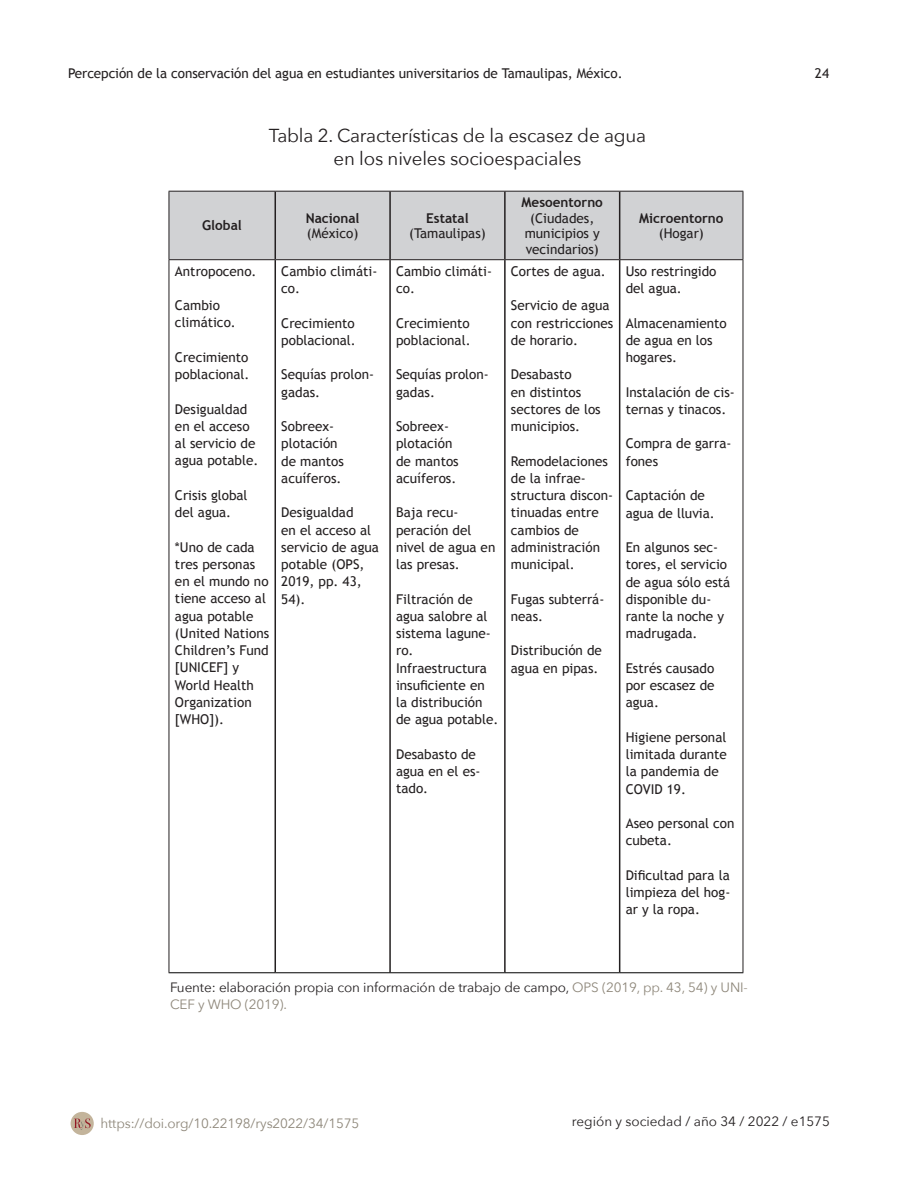
<style>
.page{position:relative;width:918px;height:1188px;background:#fff}
.page>*{position:absolute;margin:0;border:0;box-sizing:border-box;transform-origin:0 0}
.t1{font:18.75px/22.5px "Avenir Next";letter-spacing:-.01em;color:#231f20;text-align:center}
.t2{font:13.5px/17.2px "Trebuchet MS";color:#231f20}
.t3{font:13.5px/16.2px "Avenir Next";letter-spacing:-.01em;color:#231f20}
.t4{font:700 13.5px "Trebuchet MS";color:#231f20}
.t5{font:13.5px "Avenir Next";letter-spacing:-.01em;color:#8e877a}
.s1{color:#8e877a}
</style>
<div class="page">
<div style="left:71px;top:1112px;width:23px;height:23px;background:#c3b49b;border-radius:50%"></div>
<svg style="left:74px;top:1118px;width:17px;height:12px"></svg>
<div style="left:170px;top:192px;width:573px;height:67px;background:#d1d2d4"></div>
<hr style="left:275px;top:192px;width:1px;height:67px;background:#231f20">
<hr style="left:389px;top:192px;width:2px;height:67px;background:#231f20">
<hr style="left:504px;top:192px;width:2px;height:67px;background:#231f20">
<hr style="left:619px;top:192px;width:1px;height:67px;background:#231f20">
<hr style="left:275px;top:260px;width:1px;height:712px;background:#231f20">
<hr style="left:389px;top:260px;width:2px;height:712px;background:#231f20">
<hr style="left:504px;top:260px;width:2px;height:712px;background:#231f20">
<hr style="left:619px;top:260px;width:1px;height:712px;background:#231f20">
<hr style="left:169px;top:259px;width:106px;height:1px;background:#231f20">
<hr style="left:275px;top:259px;width:115px;height:1px;background:#231f20">
<hr style="left:390px;top:259px;width:115px;height:1px;background:#231f20">
<hr style="left:505px;top:259px;width:115px;height:1px;background:#231f20">
<hr style="left:620px;top:259px;width:123px;height:1px;background:#231f20">
<hr style="left:169px;top:191px;width:106px;height:1px;background:#231f20">
<hr style="left:169px;top:192px;width:1px;height:67px;background:#231f20">
<hr style="left:275px;top:191px;width:115px;height:1px;background:#231f20">
<hr style="left:390px;top:191px;width:115px;height:1px;background:#231f20">
<hr style="left:505px;top:191px;width:115px;height:1px;background:#231f20">
<hr style="left:620px;top:191px;width:123px;height:1px;background:#231f20">
<hr style="left:743px;top:192px;width:1px;height:67px;background:#231f20">
<hr style="left:169px;top:260px;width:1px;height:712px;background:#231f20">
<hr style="left:743px;top:260px;width:1px;height:712px;background:#231f20">
<hr style="left:169px;top:972px;width:106px;height:1px;background:#000">
<hr style="left:275px;top:972px;width:115px;height:1px;background:#000">
<hr style="left:390px;top:972px;width:115px;height:1px;background:#000">
<hr style="left:505px;top:972px;width:115px;height:1px;background:#000">
<hr style="left:620px;top:972px;width:123px;height:1px;background:#000">
<p class="t2" style="left:68px;top:65px;width:556px">Percepción de la conservación del agua en estudiantes universitarios de Tamaulipas, México.</p>
<p class="t2" style="left:815px;top:65px;width:16px">24</p>
<p class="t4" style="left:202px;top:217px;width:41px">Global</p>
<h1 class="t1" style="left:269px;top:123px;width:379px">Tabla 2. Características de la escasez de agua en los niveles socioespaciales</h1>
<p class="t4" style="left:306px;top:209px;width:55px">Nacional</p>
<p class="t2" style="left:307px;top:225px;width:53px">(México)</p>
<p class="t4" style="left:426px;top:209px;width:44px">Estatal</p>
<p class="t2" style="left:409px;top:225px;width:78px">(Tamaulipas)</p>
<p class="t4" style="left:522px;top:194px;width:83px">Mesoentorno</p>
<p class="t2" style="left:525px;top:210px;width:77px;line-height:15.6px;text-align:center">(Ciudades, municipios y vecindarios)</p>
<p class="t4" style="left:639px;top:209px;width:86px">Microentorno</p>
<p class="t2" style="left:659px;top:225px;width:47px">(Hogar)</p>
<p class="t2" style="left:175px;top:262px;width:83px">Antropoceno.</p>
<p class="t2" style="left:175px;top:297px;width:62px">Cambio climático.</p>
<p class="t2" style="left:175px;top:349px;width:76px">Crecimiento poblacional.</p>
<p class="t2" style="left:175px;top:400px;width:85px">Desigualdad en el acceso al servicio de agua potable.</p>
<p class="t2" style="left:175px;top:487px;width:74px">Crisis global del agua.</p>
<p class="t2" style="left:175px;top:538px;width:96px">*Uno de cada tres personas en el mundo no tiene acceso al agua potable (United Nations<br>Children’s Fund [UNICEF] y<br>World Health<br>Organization [WHO]).</p>
<p class="t2" style="left:281px;top:263px;width:98px">Cambio climáti&shy;co.</p>
<p class="t2" style="left:281px;top:314px;width:76px">Crecimiento poblacional.</p>
<p class="t2" style="left:281px;top:366px;width:94px">Sequías prolon&shy;gadas.</p>
<p class="t2" style="left:281px;top:418px;width:64px">Sobreex&shy;plotación de mantos acuíferos.</p>
<p class="t2" style="left:281px;top:504px;width:99px">Desigualdad<br>en el acceso al servicio de agua potable (OPS,<br>2019, pp. 43,<br>54).</p>
<p class="t2" style="left:396px;top:263px;width:98px">Cambio climáti&shy;co.</p>
<p class="t2" style="left:396px;top:314px;width:76px">Crecimiento poblacional.</p>
<p class="t2" style="left:396px;top:366px;width:94px">Sequías prolon&shy;gadas.</p>
<p class="t2" style="left:396px;top:418px;width:64px">Sobreex&shy;plotación de mantos acuíferos.</p>
<p class="t2" style="left:396px;top:504px;width:101px">Baja recu&shy;peración del nivel de agua en las presas.</p>
<p class="t2" style="left:396px;top:590px;width:104px">Filtración de agua salobre al sistema lagune&shy;ro.<br>Infraestructura insuficiente en la distribución de agua potable.</p>
<p class="t2" style="left:396px;top:746px;width:86px">Desabasto de agua en el es&shy;tado.</p>
<p class="t2" style="left:511px;top:263px;width:97px">Cortes de agua.</p>
<p class="t2" style="left:511px;top:297px;width:104px">Servicio de agua con restricciones de horario.</p>
<p class="t2" style="left:511px;top:366px;width:91px">Desabasto<br>en distintos sectores de los municipios.</p>
<p class="t2" style="left:511px;top:452px;width:104px">Remodelaciones de la infrae&shy;structura discon&shy;tinuadas entre cambios de administración municipal.</p>
<p class="t2" style="left:511px;top:590px;width:93px">Fugas subterrá&shy;neas.</p>
<p class="t2" style="left:511px;top:642px;width:93px">Distribución de agua en pipas.</p>
<p class="t2" style="left:626px;top:263px;width:92px">Uso restringido del agua.</p>
<p class="t2" style="left:626px;top:314px;width:103px">Almacenamiento de agua en los hogares.</p>
<p class="t2" style="left:626px;top:384px;width:111px">Instalación de cis&shy;ternas y tinacos.</p>
<p class="t2" style="left:626px;top:435px;width:105px">Compra de garra&shy;fones</p>
<p class="t2" style="left:626px;top:487px;width:91px">Captación de agua de lluvia.</p>
<p class="t2" style="left:626px;top:539px;width:106px">En algunos sec&shy;tores, el servicio de agua sólo está disponible du&shy;rante la noche y madrugada.</p>
<p class="t2" style="left:626px;top:660px;width:90px;text-align:justify">Estrés causado por escasez de agua.</p>
<p class="t2" style="left:626px;top:729px;width:103px">Higiene personal limitada durante la pandemia de<br>COVID 19.</p>
<p class="t2" style="left:626px;top:815px;width:110px">Aseo personal con cubeta.</p>
<p class="t2" style="left:626px;top:867px;width:106px;text-align:justify">Dificultad para la limpieza del hog&shy;ar y la ropa.</p>
<p class="t3" style="left:170px;top:979px;width:579px">Fuente: elaboración propia con información de trabajo de campo, <span class="s1">OPS (2019, pp. 43, 54) y UNI-<br>CEF y WHO (2019).</span></p>
<p class="t5" style="left:101px;top:1112px;width:260px">https://doi.org/10.22198/rys2022/34/1575</p>
<p class="t3" style="left:572px;top:1113px;width:260px">región y sociedad / año 34 / 2022 / e1575</p>
</div>
